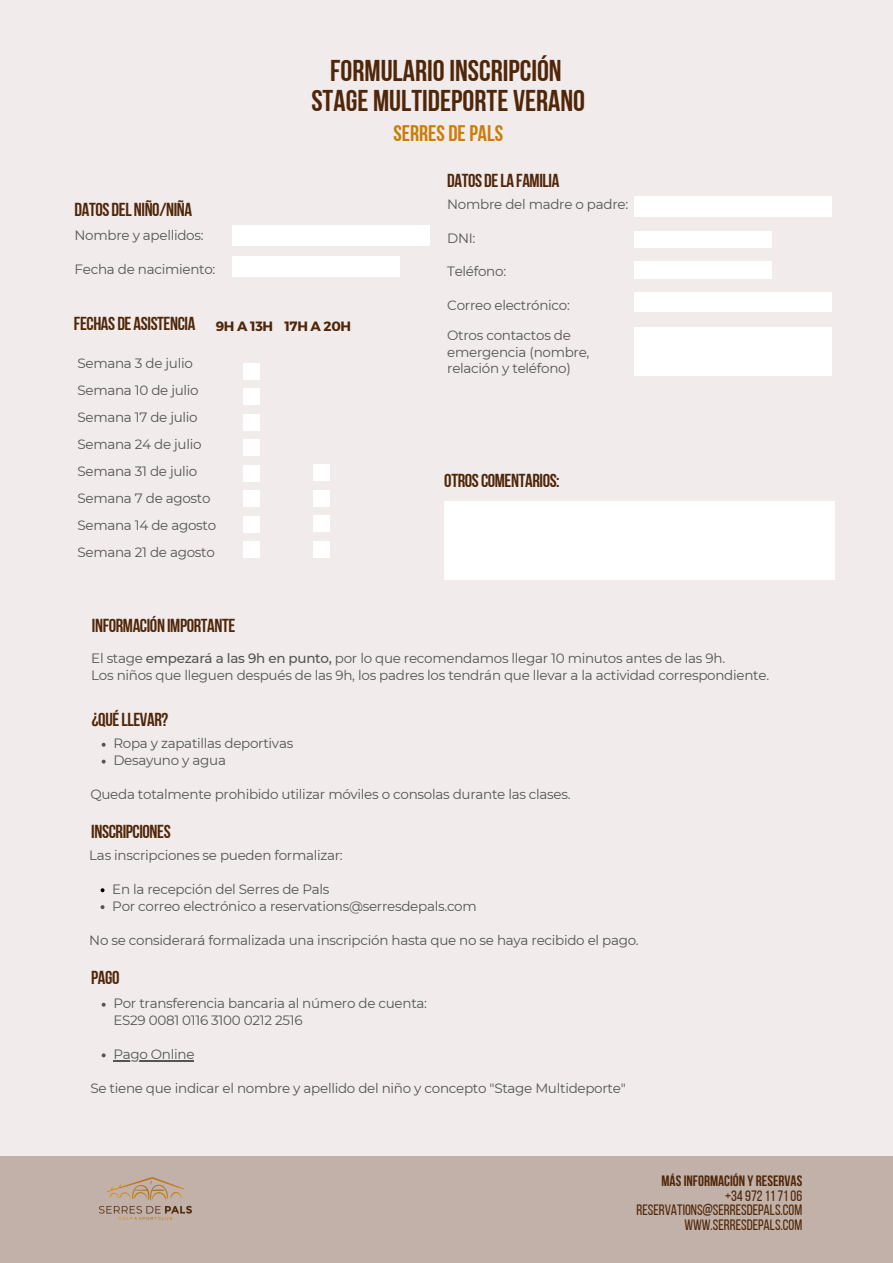
<style>
.page{position:relative;width:893px;height:1263px;background:#f1ebeb}
.page>*{position:absolute;margin:0;border:0;box-sizing:border-box;transform-origin:0 0}
.t1{font:30px "Bebas Neue Cyrillic";color:#4f2608}
.t2{font:22.5px "Bebas Neue Cyrillic";color:#ca7d08}
.t3{font:18.75px "Bebas Neue Cyrillic";letter-spacing:-.02em;color:#4f2608}
.t4{font:15px "Bebas Neue";color:#4f2608}
.t5{font:700 15px "Bebas Neue";color:#4f2608}
.t6{font:13.5px/16.9px "Montserrat";letter-spacing:-.02em;color:#545454}
.t7{font:700 13.5px "Montserrat";letter-spacing:-.02em;color:#4f2608}
.s1{font-weight:500}
</style>
<div class="page">
<div style="left:0;top:1156px;width:893px;height:107px;background:#c1b1a8"></div>
<img style="left:99px;top:1177px;width:92px;height:42px">
<svg style="left:102px;top:743px;width:4px;height:4px"></svg>
<svg style="left:102px;top:760px;width:4px;height:3px"></svg>
<svg style="left:101px;top:888px;width:3px;height:4px"></svg>
<svg style="left:101px;top:905px;width:3px;height:4px"></svg>
<svg style="left:102px;top:1003px;width:4px;height:4px"></svg>
<svg style="left:102px;top:1053px;width:4px;height:4px"></svg>
<hr style="left:113px;top:1060px;width:81px;height:1px;background:#545454">
<div style="left:444px;top:502px;width:391px;height:78px;background:#fff"></div>
<div style="left:635px;top:262px;width:136px;height:16px;background:#fff"></div>
<div style="left:635px;top:231px;width:136px;height:16px;background:#fff"></div>
<div style="left:232px;top:257px;width:167px;height:19px;background:#fff"></div>
<div style="left:232px;top:226px;width:197px;height:19px;background:#fff"></div>
<div style="left:635px;top:197px;width:196px;height:19px;background:#fff"></div>
<div style="left:635px;top:293px;width:196px;height:19px;background:#fff"></div>
<div style="left:635px;top:328px;width:196px;height:47px;background:#fff"></div>
<div style="left:243px;top:363px;width:17px;height:17px;background:#fff"></div>
<div style="left:243px;top:388px;width:17px;height:17px;background:#fff"></div>
<div style="left:243px;top:414px;width:17px;height:17px;background:#fff"></div>
<div style="left:243px;top:439px;width:17px;height:17px;background:#fff"></div>
<div style="left:243px;top:465px;width:17px;height:17px;background:#fff"></div>
<div style="left:243px;top:490px;width:17px;height:17px;background:#fff"></div>
<div style="left:243px;top:516px;width:17px;height:17px;background:#fff"></div>
<div style="left:243px;top:541px;width:17px;height:17px;background:#fff"></div>
<div style="left:313px;top:464px;width:17px;height:17px;background:#fff"></div>
<div style="left:313px;top:490px;width:17px;height:17px;background:#fff"></div>
<div style="left:313px;top:515px;width:17px;height:17px;background:#fff"></div>
<div style="left:313px;top:541px;width:17px;height:17px;background:#fff"></div>
<p class="t1" style="left:330px;top:59px;width:233px">FORMULARIOINSCRIPCIÓN</p>
<p class="t1" style="left:311px;top:89px;width:275px">STAGE MULTIDEPORTE VERANO</p>
<p class="t2" style="left:393px;top:124px;width:111px">SERRES DE PALS</p>
<p class="t3" style="left:447px;top:173px;width:114px">DATOS DELA FAMILIA</p>
<p class="t3" style="left:75px;top:202px;width:119px">DATOS DEL NIÑO/NIÑA</p>
<p class="t6" style="left:447px;top:196px;width:182px">Nombre del madre o padre:</p>
<p class="t6" style="left:447px;top:229px;width:30px">DNI:</p>
<p class="t6" style="left:447px;top:263px;width:60px">Teléfono:</p>
<p class="t6" style="left:447px;top:297px;width:124px">Correo electrónico:</p>
<p class="t6" style="left:75px;top:227px;width:131px">Nombre y apellidos:</p>
<p class="t6" style="left:75px;top:260px;width:142px">Fecha de nacimiento:</p>
<p class="t3" style="left:74px;top:316px;width:123px">FECHAS DE ASISTENCIA</p>
<p class="t7" style="left:216px;top:317px;width:137px">9H A 13H 17H A 20H</p>
<p class="t6" style="left:77px;top:355px;width:117px">Semana 3 de julio</p>
<p class="t6" style="left:77px;top:382px;width:123px">Semana 10 de julio</p>
<p class="t6" style="left:77px;top:409px;width:122px">Semana 17 de julio</p>
<p class="t6" style="left:77px;top:436px;width:126px">Semana 24 de julio</p>
<p class="t6" style="left:77px;top:463px;width:121px">Semana 31 de julio</p>
<p class="t6" style="left:77px;top:490px;width:135px">Semana 7 de agosto</p>
<p class="t6" style="left:77px;top:517px;width:140px">Semana 14 de agosto</p>
<p class="t6" style="left:77px;top:544px;width:139px">Semana 21 de agosto</p>
<p class="t3" style="left:92px;top:618px;width:145px">INFORMACIÓN IMPORTANTE</p>
<p class="t6" style="left:447px;top:326px;width:144px">Otros contactos de emergencia (nombre, relación y teléfono)</p>
<p class="t3" style="left:444px;top:473px;width:117px">OTROSCOMENTARIOS:</p>
<p class="t6" style="left:91px;top:650px;width:635px">El stage <span class="s1">empezará a las 9h en punto,</span> por lo que recomendamos llegar 10 minutos antes de las 9h.</p>
<p class="t6" style="left:91px;top:667px;width:679px">Los niños que lleguen después de las 9h, los padres los tendrán que llevar a la actividad correspondiente.</p>
<p class="t3" style="left:92px;top:712px;width:78px">¿QUÉLLEVAR?</p>
<p class="t6" style="left:113px;top:735px;width:181px">Ropa y zapatillas deportivas</p>
<p class="t6" style="left:113px;top:752px;width:114px">Desayuno y agua</p>
<p class="t6" style="left:90px;top:786px;width:482px">Queda totalmente prohibido utilizar móviles o consolas durante las clases.</p>
<p class="t3" style="left:91px;top:824px;width:81px">INSCRIPCIONES</p>
<p class="t6" style="left:89px;top:847px;width:255px">Las inscripciones se pueden formalizar:</p>
<p class="t6" style="left:112px;top:881px;width:219px">En la recepción del Serres de Pals</p>
<p class="t6" style="left:112px;top:897px;width:366px">Por correo electrónico a reservations@serresdepals.com</p>
<p class="t6" style="left:89px;top:931px;width:551px">No se considerará formalizada una inscripción hasta que no se haya recibido el pago.</p>
<p class="t3" style="left:91px;top:969px;width:30px">PAGO</p>
<p class="t6" style="left:113px;top:995px;width:315px">Por transferencia bancaria al número de cuenta:</p>
<p class="t6" style="left:113px;top:1012px;width:191px">ES29 0081 0116 3100 0212 2516</p>
<p class="t6" style="left:113px;top:1046px;width:83px">Pago Online</p>
<p class="t6" style="left:90px;top:1079px;width:537px">Se tiene que indicar el nombre y apellido del niño y concepto "Stage Multideporte"</p>
<p class="t5" style="left:661px;top:1174px;width:142px">MÁSINFORMACIÓN Y RESERVAS</p>
<p class="t4" style="left:725px;top:1189px;width:79px">+34 972117106</p>
<p class="t4" style="left:636px;top:1204px;width:167px">RESERVATIONS@SERRESDEPALS.COM</p>
<p class="t4" style="left:684px;top:1218px;width:119px">WWW.SERRESDEPALS.COM</p>
</div>
